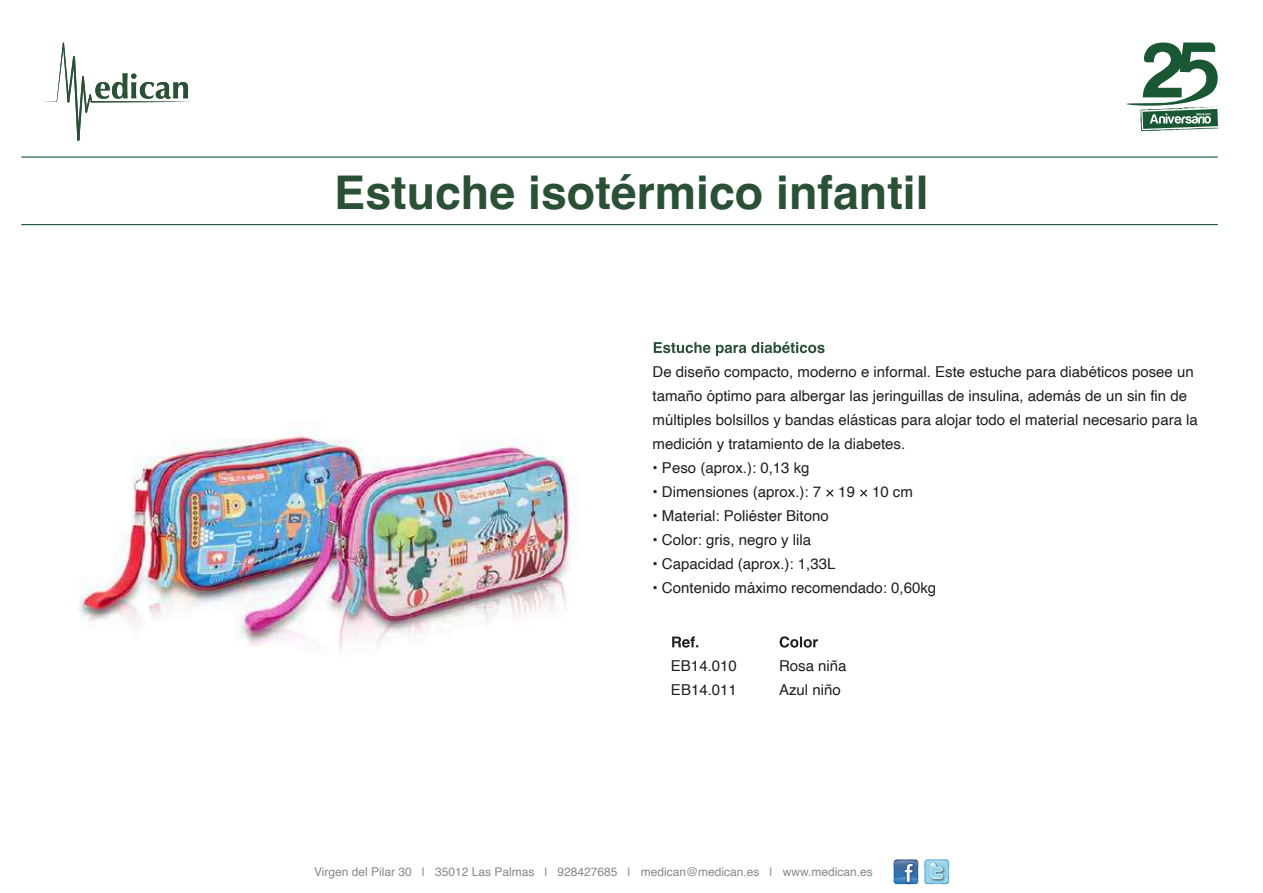
<style>
.page{position:relative;width:1263px;height:893px;background:#fff}
.page>*{position:absolute;margin:0;border:0;box-sizing:border-box;transform-origin:0 0}
.t1{font:700 46.5px "Helvetica";color:#2a5135}
.t2{font:15px/24px "Helvetica";color:#1f1f1d}
.t3{font:12px "Helvetica";color:#888887}
</style>
<div class="page">
<svg style="left:44px;top:42px;width:147px;height:99px"></svg>
<svg style="left:1126px;top:43px;width:94px;height:88px"></svg>
<img style="left:902px;top:884px;width:14px;height:1px">
<svg style="left:894px;top:859px;width:24px;height:25px"></svg>
<svg style="left:924px;top:859px;width:25px;height:25px"></svg>
<hr style="left:21px;top:224px;width:1197px;height:1px;background:#1a5733">
<hr style="left:21px;top:156px;width:1197px;height:2px;background:#1a5733">
<svg style="left:654px;top:342px;width:170px;height:14px"></svg>
<svg style="left:826px;top:489px;width:7px;height:8px"></svg>
<svg style="left:860px;top:489px;width:7px;height:8px"></svg>
<svg style="left:672px;top:636px;width:146px;height:12px"></svg>
<img style="left:79px;top:432px;width:501px;height:218px">
<h1 class="t1" style="left:334px;top:164px;width:596px">Estuche isotérmico infantil</h1>
<p class="t2" style="left:652px;top:360px;width:547px">De diseño compacto, moderno e informal. Este estuche para diabéticos posee un tamaño óptimo para albergar las jeringuillas de insulina, además de un sin fin de múltiples bolsillos y bandas elásticas para alojar todo el material necesario para la medición y tratamiento de la diabetes.</p>
<p class="t2" style="left:652px;top:456px;width:158px">• Peso (aprox.): 0,13 kg</p>
<p class="t2" style="left:652px;top:480px;width:262px">• Dimensiones (aprox.): 7 19 10 cm</p>
<p class="t2" style="left:652px;top:504px;width:178px">• Material: Poliéster Bitono</p>
<p class="t2" style="left:652px;top:528px;width:160px">• Color: gris, negro y lila</p>
<p class="t2" style="left:652px;top:552px;width:184px">• Capacidad (aprox.): 1,33L</p>
<p class="t2" style="left:652px;top:576px;width:285px">• Contenido máximo recomendado: 0,60kg</p>
<p class="t2" style="left:671px;top:654px;width:67px">EB14.010</p>
<p class="t2" style="left:779px;top:654px;width:69px">Rosa niña</p>
<p class="t2" style="left:671px;top:678px;width:67px">EB14.011</p>
<p class="t2" style="left:779px;top:678px;width:63px">Azul niño</p>
<p class="t3" style="left:314px;top:862px;width:560px">Virgen del Pilar 30 | 35012 Las Palmas | 928427685 | medican@medican.es | www.medican.es</p>
</div>
